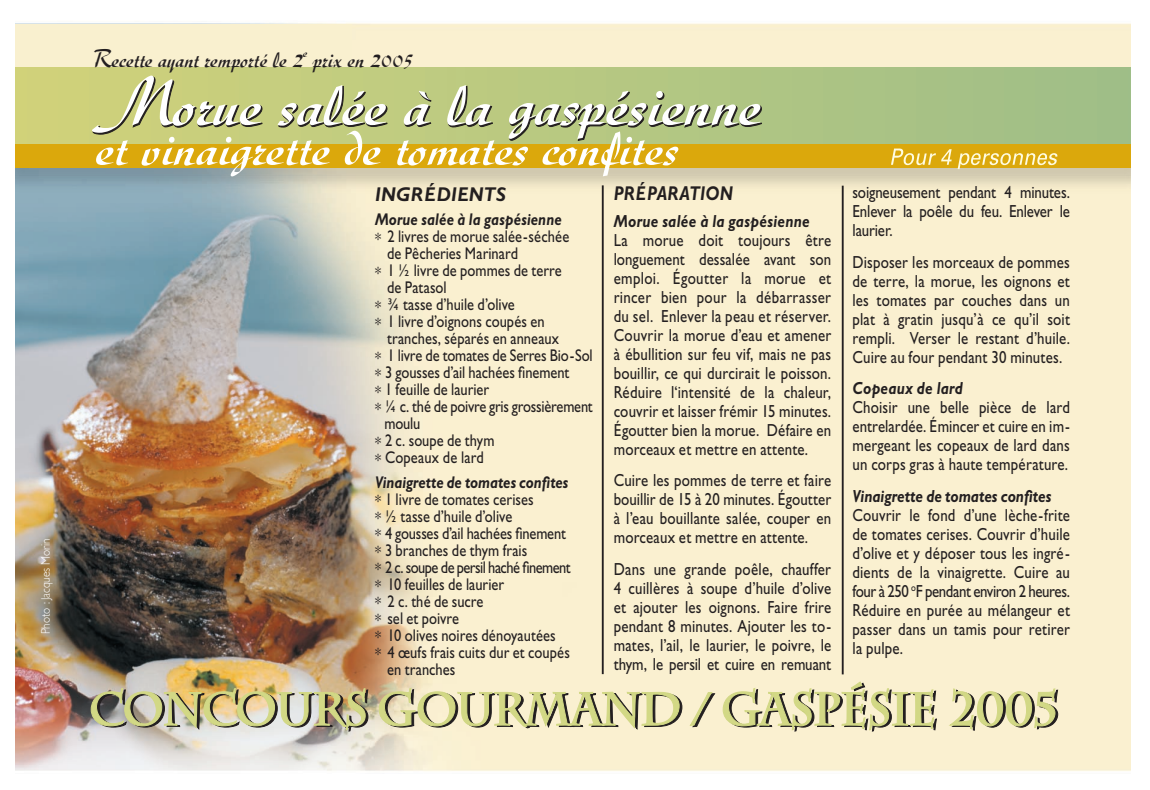
<style>
.page{position:relative;width:1150px;height:790px;background:#fff}
.page>*{position:absolute;margin:0;border:0;box-sizing:border-box;transform-origin:0 0}
.Texte{font:500 27.5px "Diskus D";letter-spacing:-.005em;color:#231f20;scale:.85 1}
.Texte-2{font:italic 700 20px "Gill Sans";letter-spacing:.02em;color:#231f20;scale:.95 1}
.Texte-3{font:italic 700 20px "Gill Sans";letter-spacing:.02em;color:#231f20;scale:.85 1}
.Texte-4{font:17.5px/19px "Gill Sans";letter-spacing:.01em;color:#231f20;text-align:justify;scale:.85 1}
.Texte-5{font:italic 700 17.5px "Gill Sans";letter-spacing:.01em;color:#231f20;scale:.85 1}
.Texte-6{font:17px/17px "Gill Sans";color:#231f20;scale:.85 1}
.Texte-7{font:italic 700 17px "Gill Sans";color:#231f20;scale:.85 1}
.Texte-8{font:17px "Gill Sans";letter-spacing:-.02em;color:#231f20;scale:.85 1}
.Texte-9{font:17px "Gill Sans";letter-spacing:-.04em;color:#231f20;scale:.85 1}
.t1{font:300 12.5px "Gill Sans";color:#fff;scale:.9 1}
</style>
<div class="page">
<img style="left:16px;top:23px;width:1115px;height:748px">
<div style="left:16px;top:24px;width:335px;height:46px;background:#f9f0cf"></div>
<div style="left:16px;top:100px;width:1115px;height:68px;background:#dba80c"></div>
<img style="left:90px;top:688px;width:279px;height:44px">
<svg style="left:378px;top:687px;width:305px;height:43px;background:#d1cca2"></svg>
<svg style="left:689px;top:692px;width:27px;height:36px"></svg>
<svg style="left:722px;top:681px;width:215px;height:51px;background:#d4cfa6"></svg>
<svg style="left:948px;top:688px;width:110px;height:43px;background:#cdc99e"></svg>
<svg style="left:891px;top:148px;width:61px;height:17px"></svg>
<svg style="left:958px;top:153px;width:100px;height:16px"></svg>
<div style="left:16px;top:67px;width:1115px;height:77px;background:linear-gradient(to right,#d1d27b,#9ebe88)"></div>
<svg style="left:92px;top:76px;width:296px;height:100px"></svg>
<svg style="left:397px;top:85px;width:365px;height:91px"></svg>
<hr style="left:602px;top:185px;width:2px;height:489px;background:#231f20">
<hr style="left:842px;top:186px;width:2px;height:488px;background:#231f20">
<p class="Texte" style="left:90px;top:43px;width:382px">Recette ayant remporté le 2<sup>e</sup> prix en 2005</p>
<p class="t1" style="left:39px;top:634px;width:109px;rotate:-90deg">Photo : Jacques Morin</p>
<p class="Texte-2" style="left:375px;top:183px;width:139px">INGRÉDIENTS</p>
<p class="Texte-7" style="left:375px;top:210px;width:221px">Morue salée à la gaspésienne</p>
<p class="Texte-6" style="left:387px;top:228px;width:216px;text-indent:-12px">* 2 livres de morue salée-séchée de Pêcheries Marinard</p>
<p class="Texte-6" style="left:387px;top:262px;width:207px;text-indent:-12px">* 1 1⁄2 livre de pommes de terre de Patasol</p>
<p class="Texte-6" style="left:375px;top:296px;width:166px">* 3⁄4 tasse d’huile d’olive</p>
<p class="Texte-6" style="left:387px;top:313px;width:204px;text-indent:-12px">* 1 livre d’oignons coupés en tranches, séparés en anneaux</p>
<p class="Texte-6" style="left:375px;top:347px;width:258px">* 1 livre de tomates de Serres Bio-Sol</p>
<p class="Texte-6" style="left:375px;top:364px;width:230px">* 3 gousses d’ail hachées finement</p>
<p class="Texte-6" style="left:375px;top:381px;width:136px">* 1 feuille de laurier</p>
<p class="Texte-8" style="left:375px;top:397px;width:258px">* 1⁄4 c. thé de poivre gris grossièrement</p>
<p class="Texte-6" style="left:384px;top:415px;width:44px">moulu</p>
<p class="Texte-6" style="left:375px;top:432px;width:142px">* 2 c. soupe de thym</p>
<p class="Texte-6" style="left:375px;top:449px;width:130px">* Copeaux de lard</p>
<p class="Texte-7" style="left:375px;top:472px;width:229px">Vinaigrette de tomates confites</p>
<p class="Texte-6" style="left:375px;top:491px;width:188px">* 1 livre de tomates cerises</p>
<p class="Texte-6" style="left:375px;top:508px;width:163px">* 1⁄2 tasse d’huile d’olive</p>
<p class="Texte-6" style="left:375px;top:525px;width:226px">* 4 gousses d’ail hachées finement</p>
<p class="Texte-6" style="left:375px;top:542px;width:181px">* 3 branches de thym frais</p>
<p class="Texte-9" style="left:375px;top:557px;width:232px">* 2 c. soupe de persil haché finement</p>
<p class="Texte-6" style="left:375px;top:576px;width:154px">* 10 feuilles de laurier</p>
<p class="Texte-6" style="left:375px;top:593px;width:129px">* 2 c. thé de sucre</p>
<p class="Texte-6" style="left:375px;top:610px;width:101px">* sel et poivre</p>
<p class="Texte-6" style="left:375px;top:627px;width:214px">* 10 olives noires dénoyautées</p>
<p class="Texte-6" style="left:387px;top:644px;width:216px;text-indent:-12px">* 4 œufs frais cuits dur et coupés en tranches</p>
<p class="Texte-3" style="left:614px;top:182px;width:142px">PRÉPARATION</p>
<p class="Texte-5" style="left:614px;top:211px;width:232px">Morue salée à la gaspésienne</p>
<p class="Texte-4" style="left:614px;top:230px;width:257px">La morue doit toujours être longuement dessalée avant son emploi. Égoutter la morue et rincer bien pour la débarrasser du sel. Enlever la peau et réserver.<br>Couvrir la morue d’eau et amener à ébullition sur feu vif, mais ne pas bouillir, ce qui durcirait le poisson.<br>Réduire l‘intensité de la chaleur, couvrir et laisser frémir 15 minutes.<br>Égoutter bien la morue. Défaire en morceaux et mettre en attente.</p>
<p class="Texte-4" style="left:614px;top:471px;width:257px">Cuire les pommes de terre et faire bouillir de 15 à 20 minutes. Égoutter à l’eau bouillante salée, couper en morceaux et mettre en attente.</p>
<p class="Texte-4" style="left:614px;top:559px;width:257px">Dans une grande poêle, chauffer 4 cuillères à soupe d’huile d’olive et ajouter les oignons. Faire frire pendant 8 minutes. Ajouter les to&shy;mates, l’ail, le laurier, le poivre, le thym, le persil et cuire en remuant</p>
<p class="Texte-4" style="left:852px;top:183px;width:257px">soigneusement pendant 4 minutes.<br>Enlever la poêle du feu. Enlever le laurier.</p>
<p class="Texte-4" style="left:852px;top:253px;width:257px">Disposer les morceaux de pommes de terre, la morue, les oignons et les tomates par couches dans un plat à gratin jusqu’à ce qu’il soit rempli. Verser le restant d’huile.<br>Cuire au four pendant 30 minutes.</p>
<p class="Texte-5" style="left:852px;top:378px;width:132px">Copeaux de lard</p>
<p class="Texte-4" style="left:852px;top:398px;width:257px">Choisir une belle pièce de lard entrelardée. Émincer et cuire en im&shy;mergeant les copeaux de lard dans un corps gras à haute température.</p>
<p class="Texte-5" style="left:852px;top:486px;width:235px">Vinaigrette de tomates confites</p>
<p class="Texte-4" style="left:852px;top:506px;width:257px">Couvrir le fond d’une lèche-frite de tomates cerises. Couvrir d’huile d’olive et y déposer tous les ingré&shy;dients de la vinaigrette. Cuire au four à 250 <sup>o</sup>F pendant environ 2 heures.<br>Réduire en purée au mélangeur et passer dans un tamis pour retirer la pulpe.</p>
</div>
